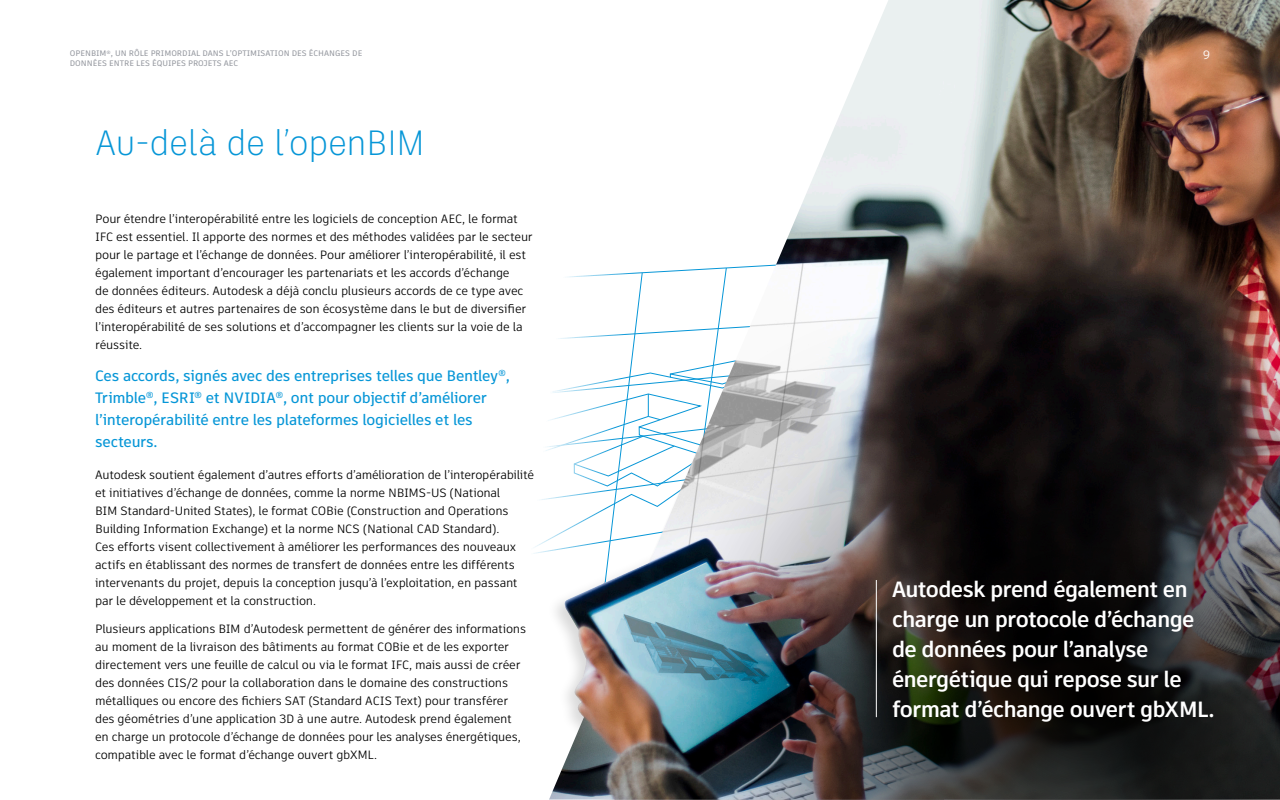
<style>
.page{position:relative;width:1280px;height:800px;background:#fff}
.page>*{position:absolute;margin:0;border:0;box-sizing:border-box;transform-origin:0 0}
.t1{font:300 35px "Artifakt Legend";letter-spacing:-.02em;color:#0696d7}
.Pull_out_2{font:700 22px/30px "Artifakt Element";letter-spacing:-.035em;color:#fff}
.Pull_out{font:500 15px/22px "Artifakt Element";letter-spacing:-.025em;color:#0696d7}
.Body{font:12px/18px "Artifakt Element";letter-spacing:-.025em;color:#000}
.t2{font:12px "Artifakt Element";color:#fff}
.t3{font:500 8px/9.6px "Artifakt Element";color:#989ba2}
</style>
<div class="page">
<img style="left:665px;top:0;width:615px;height:271px">
<img style="left:549px;top:271px;width:731px;height:529px">
<hr style="left:876px;top:580px;width:1px;height:137px;background:#fff">
<p class="t3" style="left:70px;top:49px;width:294px">OPENBIM<sup>®</sup>, UN RÔLE PRIMORDIAL DANS L’OPTIMISATION DES ÉCHANGES DE<br>DONNÉES ENTRE LES ÉQUIPES PROJETS AEC</p>
<p class="t1" style="left:95px;top:118px;width:332px">Au-delà de l’openBIM</p>
<p class="Body" style="left:95px;top:210px;width:439px">Pour étendre l’interopérabilité entre les logiciels de conception AEC, le format IFC est essentiel. Il apporte des normes et des méthodes validées par le secteur pour le partage et l’échange de données. Pour améliorer l’interopérabilité, il est également important d’encourager les partenariats et les accords d’échange<br>de données éditeurs. Autodesk a déjà conclu plusieurs accords de ce type avec des éditeurs et autres partenaires de son écosystème dans le but de diversifier l’interopérabilité de ses solutions et d’accompagner les clients sur la voie de la réussite.</p>
<p class="Pull_out" style="left:95px;top:365px;width:416px">Ces accords, signés avec des entreprises telles que Bentley<sup>®</sup>, Trimble<sup>®</sup>, ESRI<sup>®</sup> et NVIDIA<sup>®</sup>, ont pour objectif d’améliorer l’interopérabilité entre les plateformes logicielles et les secteurs.</p>
<p class="Body" style="left:95px;top:466px;width:441px">Autodesk soutient également d’autres efforts d’amélioration de l’interopérabilité et initiatives d’échange de données, comme la norme NBIMS-US (National<br>BIM Standard-United States), le format COBie (Construction and Operations Building Information Exchange) et la norme NCS (National CAD Standard).<br>Ces efforts visent collectivement à améliorer les performances des nouveaux actifs en établissant des normes de transfert de données entre les différents intervenants du projet, depuis la conception jusqu’à l’exploitation, en passant par le développement et la construction.</p>
<p class="Body" style="left:95px;top:620px;width:432px">Plusieurs applications BIM d’Autodesk permettent de générer des informations au moment de la livraison des bâtiments au format COBie et de les exporter directement vers une feuille de calcul ou via le format IFC, mais aussi de créer des données CIS/2 pour la collaboration dans le domaine des constructions métalliques ou encore des fichiers SAT (Standard ACIS Text) pour transférer des géométries d’une application 3D à une autre. Autodesk prend également en charge un protocole d’échange de données pour les analyses énergétiques, compatible avec le format d’échange ouvert gbXML.</p>
<p class="t2" style="left:1203px;top:47px;width:8px">9</p>
<p class="Pull_out_2" style="left:892px;top:574px;width:324px">Autodesk prend également en charge un protocole d’échange de données pour l’analyse énergétique qui repose sur le format d’échange ouvert gbXML.</p>
</div>
